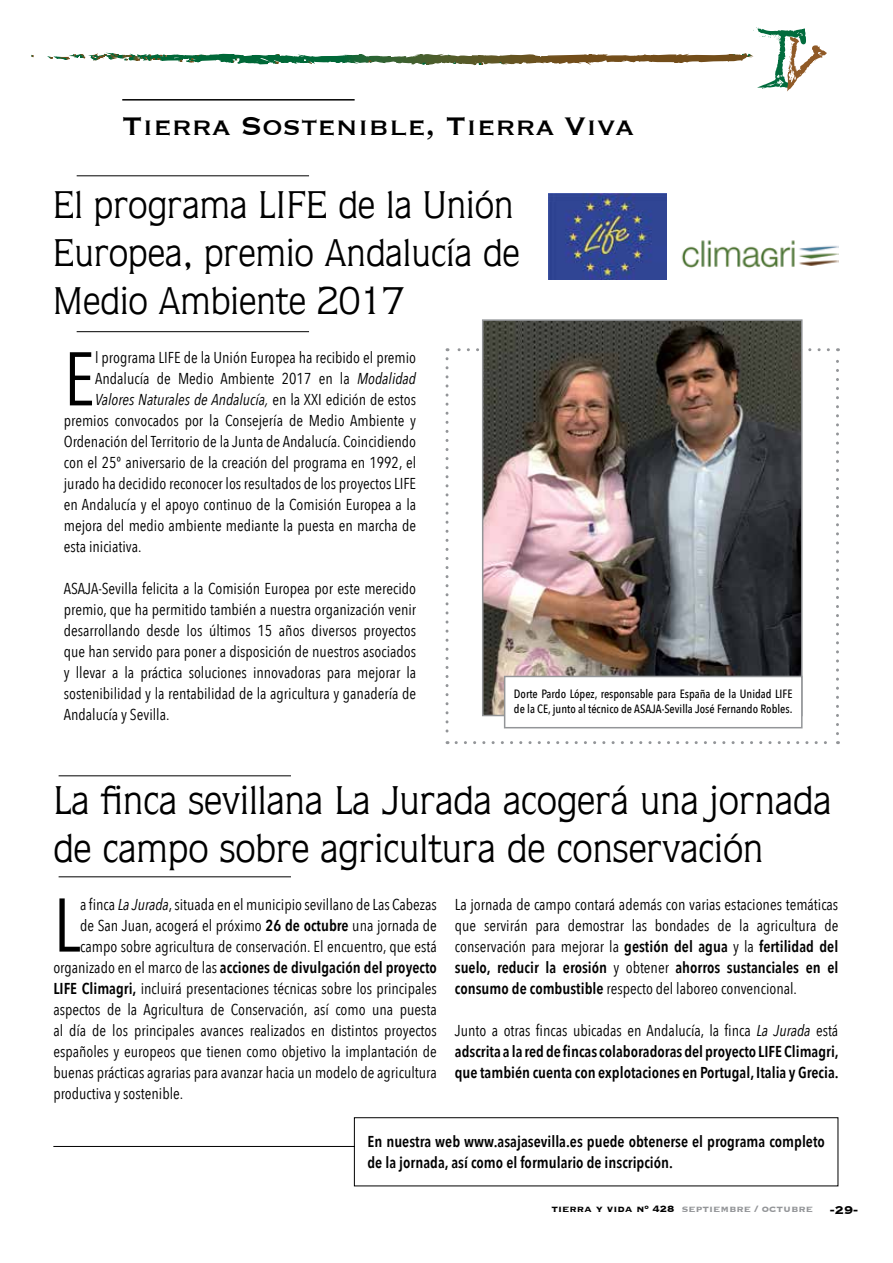
<style>
.page{position:relative;width:893px;height:1263px;background:#fff}
.page>*{position:absolute;margin:0;border:0;box-sizing:border-box;transform-origin:0 0}
.t1{font:75px "Avenir Next Condensed";color:#000}
.t2{font:40.5px/48px "Quorum Std";color:#000}
.t3{font:39px/48px "Quorum Std";color:#000}
.t4{font:33px "Copperplate";color:#000}
.t5{font:15.75px/21px "Avenir Next Condensed";color:#000;text-align:justify}
.t6{font:600 15.75px/21px "Avenir Next Condensed";color:#000;text-align:justify}
.t7{font:italic 15.75px "Avenir Next Condensed";color:#000}
.t8{font:500 12px/15px "Avenir Next Condensed";color:#000}
.t9{font:700 12px "Copperplate";color:#939598}
.s1{font-style:italic}
.s2{font-style:normal}
.s3{font-weight:600}
.s4{font-weight:400}
.s5{font-weight:400;font-style:italic}
.s6{color:#000}
.s7{font-size:15px;color:#000}
</style>
<div class="page">
<svg style="left:47px;top:27px;width:780px;height:65px"></svg>
<hr style="left:122px;top:99px;width:233px;height:2px;background:#000">
<hr style="left:77px;top:176px;width:232px;height:1px;background:#000">
<hr style="left:59px;top:775px;width:232px;height:1px;background:#000">
<hr style="left:53px;top:1146px;width:302px;height:1px;background:#000">
<hr style="left:77px;top:331px;width:232px;height:1px;background:#000">
<hr style="left:59px;top:876px;width:232px;height:1px;background:#000">
<svg style="left:446px;top:359px;width:2px;height:385px"></svg>
<svg style="left:456px;top:741px;width:382px;height:3px"></svg>
<svg style="left:836px;top:348px;width:3px;height:386px"></svg>
<svg style="left:447px;top:348px;width:381px;height:3px"></svg>
<div style="left:354px;top:1117px;width:484px;height:69px;border:1px solid #000"></div>
<img style="left:485px;top:322px;width:315px;height:391px">
<div style="left:482px;top:319px;width:321px;height:397px;border:2px solid #939598"></div>
<img style="left:548px;top:194px;width:119px;height:85px">
<img style="left:681px;top:240px;width:157px;height:28px">
<div style="left:505px;top:676px;width:297px;height:52px;background:#fff"></div>
<div style="left:504px;top:676px;width:299px;height:52px;border:2px solid #939598"></div>
<h3 class="t4" style="left:122px;top:105px;width:513px">Tierra Sostenible, Tierra Viva</h3>
<h3 class="t3" style="left:53px;top:180px;width:468px">El programa LIFE de la Unión<br>Europea, premio Andalucía de<br>Medio Ambiente 2017</h3>
<h1 class="t1" style="left:64px;top:315px;width:33px">E</h1>
<p class="t5" style="left:95px;top:347px;width:323px">l programa LIFE de la Unión Europea ha recibido el premio</p>
<p class="t5" style="left:95px;top:368px;width:323px">Andalucía de Medio Ambiente 2017 en la <span class="s1">Modalidad</span></p>
<p class="t7" style="left:95px;top:390px;width:323px">Valores Naturales de Andalucía, <span class="s2">en la XXI edición de estos</span></p>
<p class="t5" style="left:64px;top:410px;width:354px">premios convocados por la Consejería de Medio Ambiente y</p>
<p class="t5" style="left:64px;top:431px;width:354px">Ordenación del Territorio de la Junta de Andalucía. Coincidiendo</p>
<p class="t5" style="left:64px;top:452px;width:354px">con el 25º aniversario de la creación del programa en 1992, el</p>
<p class="t5" style="left:64px;top:473px;width:354px">jurado ha decidido reconocer los resultados de los proyectos LIFE</p>
<p class="t5" style="left:64px;top:494px;width:354px">en Andalucía y el apoyo continuo de la Comisión Europea a la</p>
<p class="t5" style="left:64px;top:515px;width:354px">mejora del medio ambiente mediante la puesta en marcha de</p>
<p class="t5" style="left:64px;top:536px;width:79px">esta iniciativa.</p>
<p class="t5" style="left:64px;top:578px;width:354px">ASAJA-Sevilla felicita a la Comisión Europea por este merecido premio, que ha permitido también a nuestra organización venir desarrollando desde los últimos 15 años diversos proyectos que han servido para poner a disposición de nuestros asociados y llevar a la práctica soluciones innovadoras para mejorar la sostenibilidad y la rentabilidad de la agricultura y ganadería de Andalucía y Sevilla.</p>
<p class="t8" style="left:514px;top:686px;width:280px">Dorte Pardo López, responsable para España de la Unidad LIFE de la CE, junto al técnico de ASAJA-Sevilla José Fernando Robles.</p>
<h2 class="t2" style="left:53px;top:776px;width:779px">La finca sevillana La Jurada acogerá una jornada de campo sobre agricultura de conservación</h2>
<h1 class="t1" style="left:53px;top:861px;width:28px">L</h1>
<p class="t5" style="left:80px;top:893px;width:358px">a finca <span class="s1">La Jurada</span>, situada en el municipio sevillano de Las Cabezas</p>
<p class="t5" style="left:455px;top:893px;width:385px">La jornada de campo contará además con varias estaciones temáticas que servirán para demostrar las bondades de la agricultura de conservación para mejorar la <span class="s3">gestión del agua</span> y la <span class="s3">fertilidad del suelo, reducir la erosión</span> y obtener <span class="s3">ahorros sustanciales en el consumo de combustible</span> respecto del laboreo convencional.</p>
<p class="t6" style="left:455px;top:1019px;width:385px"><span class="s4">Junto a otras fincas ubicadas en Andalucía, la finca</span> <span class="s5">La Jurada</span> <span class="s4">está </span>adscrita a la red de fincas colaboradoras del proyecto LIFE Climagri, que también cuenta con explotaciones en Portugal, Italia y Grecia.</p>
<p class="t5" style="left:80px;top:914px;width:358px">de San Juan, acogerá el próximo <span class="s3">26 de octubre</span> una jornada de</p>
<p class="t5" style="left:80px;top:935px;width:358px">campo sobre agricultura de conservación. El encuentro, que está</p>
<p class="t6" style="left:53px;top:956px;width:385px"><span class="s4">organizado en el marco de las</span> acciones de divulgación del proyecto</p>
<p class="t5" style="left:53px;top:977px;width:385px"><span class="s3">LIFE Climagri,</span> incluirá presentaciones técnicas sobre los principales</p>
<p class="t5" style="left:53px;top:998px;width:385px">aspectos de la Agricultura de Conservación, así como una puesta</p>
<p class="t5" style="left:53px;top:1019px;width:385px">al día de los principales avances realizados en distintos proyectos</p>
<p class="t5" style="left:53px;top:1040px;width:385px">españoles y europeos que tienen como objetivo la implantación de</p>
<p class="t5" style="left:53px;top:1061px;width:385px">buenas prácticas agrarias para avanzar hacia un modelo de agricultura</p>
<p class="t5" style="left:53px;top:1082px;width:131px">productiva y sostenible.</p>
<p class="t6" style="left:367px;top:1130px;width:459px">En nuestra web www.asajasevilla.es puede obtenerse el programa completo de la jornada, así como el formulario de inscripción.</p>
<p class="t9" style="left:551px;top:1201px;width:308px"><span class="s6">tierra y vida nº 428</span> septiembre / octubre <span class="s7">-29-</span></p>
</div>
